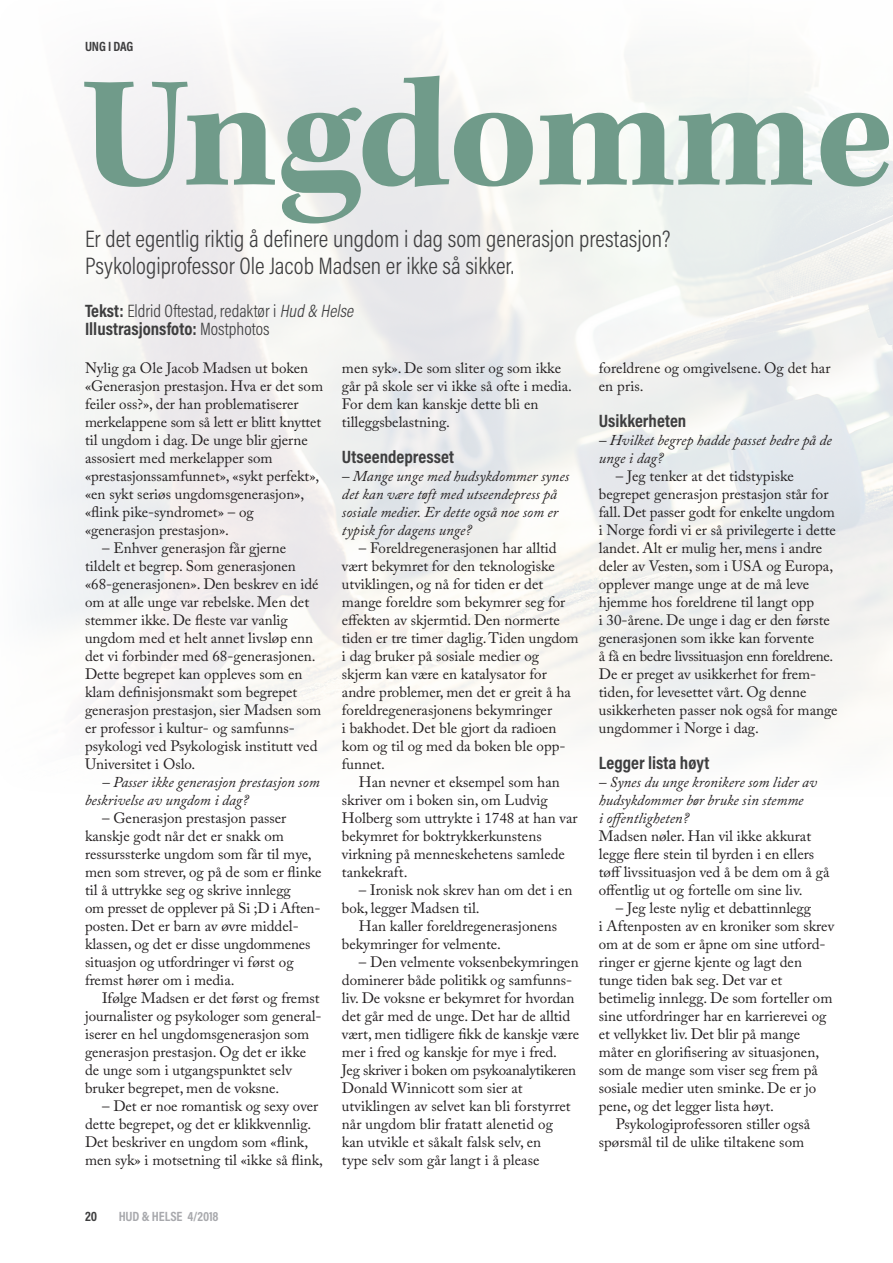
<style>
.page{position:relative;width:893px;height:1263px;background:#fff}
.page>*{position:absolute;margin:0;border:0;box-sizing:border-box;transform-origin:0 0}
.t1{font:700 162.15px "Kepler Std";letter-spacing:-.015em;color:#709b8a}
.t2{font:300 24px/27px "Acumin Pro Cond";color:#3e3e3f}
.t3{font:300 18px/18px "Acumin Pro Cond";color:#3e3e3f}
.t4{font:700 18px "Acumin Pro Cond";color:#3e3e3f}
.t5{font:15px/18px "Adobe Caslon Pro";color:#231f20}
.t6{font:italic 15px/18px "Adobe Caslon Pro";color:#231f20}
.t7{font:700 13.5px "Acumin Pro Cond";letter-spacing:-.015em;color:#a8a9ad}
.t8{font:700 13.5px "Acumin Pro Cond";letter-spacing:-.015em;color:#3e3e3f}
.s1{font-weight:700}
.s2{font-style:italic}
</style>
<div class="page">
<p class="t8" style="left:85px;top:37px;width:50px">UNG I DAG</p>
<h1 class="t1" style="left:81px;top:42px;width:814px">Ungdomme</h1>
<h2 class="t2" style="left:85px;top:225px;width:587px">Er det egentlig riktig å definere ungdom i dag som generasjon prestasjon?<br>Psykologiprofessor Ole Jacob Madsen er ikke så sikker.</h2>
<p class="t3" style="left:85px;top:302px;width:274px"><span class="s1">Tekst:</span> Eldrid Oftestad, redaktør i <span class="s2">Hud &amp; Helse<br></span><span class="s1">Illustrasjonsfoto:</span> Mostphotos</p>
<p class="t5" style="left:85px;top:359px;width:240px">Nylig ga Ole Jacob Madsen ut boken «Generasjon prestasjon. Hva er det som feiler oss?», der han problematiserer merkelappene som så lett er blitt knyttet til ungdom i dag. De unge blir gjerne assosiert med merkelapper som «prestasjonssamfunnet», «sykt perfekt», «en sykt seriøs ungdomsgenerasjon», «flink pike-syndromet» – og «generasjon prestasjon».</p>
<p class="t5" style="left:85px;top:539px;width:238px;text-indent:17px">– Enhver generasjon får gjerne tildelt et begrep. Som generasjonen «68-generasjonen». Den beskrev en idé om at alle unge var rebelske. Men det stemmer ikke. De fleste var vanlig ungdom med et helt annet livsløp enn det vi forbinder med 68-generasjonen.<br>Dette begrepet kan oppleves som en klam definisjonsmakt som begrepet generasjon prestasjon, sier Madsen som er professor i kultur- og samfunns&shy;psykologi ved Psykologisk institutt ved Universitet i Oslo.</p>
<p class="t6" style="left:85px;top:773px;width:236px;text-indent:17px">– Passer ikke generasjon prestasjon som beskrivelse av ungdom i dag?</p>
<p class="t5" style="left:85px;top:809px;width:238px;text-indent:17px">– Generasjon prestasjon passer kanskje godt når det er snakk om ressurssterke ungdom som får til mye, men som strever, og på de som er flinke til å uttrykke seg og skrive innlegg<br>om presset de opplever på Si ;D i Aften&shy;posten. Det er barn av øvre middel&shy;klassen, og det er disse ungdommenes situasjon og utfordringer vi først og fremst hører om i media.</p>
<p class="t5" style="left:85px;top:989px;width:237px;text-indent:17px">Ifølge Madsen er det først og fremst journalister og psykologer som general&shy;iserer en hel ungdomsgenerasjon som generasjon prestasjon. Og det er ikke de unge som i utgangspunktet selv bruker begrepet, men de voksne.</p>
<p class="t5" style="left:85px;top:1097px;width:239px;text-indent:17px">– Det er noe romantisk og sexy over dette begrepet, og det er klikkvennlig.<br>Det beskriver en ungdom som «flink, men syk» i motsetning til «ikke så flink,</p>
<p class="t8" style="left:85px;top:1208px;width:14px">20</p>
<p class="t7" style="left:119px;top:1208px;width:101px">HUD &amp; HELSE 4/2018</p>
<p class="t5" style="left:342px;top:359px;width:232px">men syk». De som sliter og som ikke går på skole ser vi ikke så ofte i media.<br>For dem kan kanskje dette bli en tilleggsbelastning.</p>
<p class="t4" style="left:342px;top:445px;width:114px">Utseendepresset</p>
<p class="t6" style="left:342px;top:467px;width:229px">– Mange unge med hudsykdommer synes det kan være tøft med utseendepress på sosiale medier. Er dette også noe som er typisk for dagens unge?</p>
<p class="t5" style="left:342px;top:539px;width:238px;text-indent:17px">– Foreldregenerasjonen har alltid vært bekymret for den teknologiske utviklingen, og nå for tiden er det mange foreldre som bekymrer seg for effekten av skjermtid. Den normerte tiden er tre timer daglig. Tiden ungdom i dag bruker på sosiale medier og skjerm kan være en katalysator for andre problemer, men det er greit å ha foreldregenerasjonens bekymringer<br>i bakhodet. Det ble gjort da radioen kom og til og med da boken ble opp&shy;funnet.</p>
<p class="t5" style="left:342px;top:773px;width:237px;text-indent:17px">Han nevner et eksempel som han skriver om i boken sin, om Ludvig<br>Holberg som uttrykte i 1748 at han var bekymret for boktrykkerkunstens virkning på menneskehetens samlede tankekraft.</p>
<p class="t5" style="left:342px;top:881px;width:232px;text-indent:17px">– Ironisk nok skrev han om det i en bok, legger Madsen til.</p>
<p class="t5" style="left:342px;top:917px;width:217px;text-indent:17px">Han kaller foreldregenerasjonens bekymringer for velmente.</p>
<p class="t5" style="left:342px;top:953px;width:239px;text-indent:17px">– Den velmente voksenbekymringen dominerer både politikk og samfunns&shy;liv. De voksne er bekymret for hvordan det går med de unge. Det har de alltid vært, men tidligere fikk de kanskje være mer i fred og kanskje for mye i fred.<br>Jeg skriver i boken om psykoanalytikeren Donald Winnicott som sier at utviklingen av selvet kan bli forstyrret når ungdom blir fratatt alenetid og<br>kan utvikle et såkalt falsk selv, en<br>type selv som går langt i å please</p>
<p class="t5" style="left:599px;top:359px;width:233px">foreldrene og omgivelsene. Og det har en pris.</p>
<p class="t4" style="left:599px;top:409px;width:89px">Usikkerheten</p>
<p class="t6" style="left:599px;top:431px;width:234px">– Hvilket begrep hadde passet bedre på de unge i dag?</p>
<p class="t5" style="left:599px;top:467px;width:240px;text-indent:17px">– Jeg tenker at det tidstypiske begrepet generasjon prestasjon står for fall. Det passer godt for enkelte ungdom i Norge fordi vi er så privilegerte i dette landet. Alt er mulig her, mens i andre deler av Vesten, som i USA og Europa, opplever mange unge at de må leve hjemme hos foreldrene til langt opp<br>i 30-årene. De unge i dag er den første generasjonen som ikke kan forvente<br>å få en bedre livssituasjon enn foreldrene.<br>De er preget av usikkerhet for frem&shy;tiden, for levesettet vårt. Og denne usikkerheten passer nok også for mange ungdommer i Norge i dag.</p>
<p class="t4" style="left:599px;top:751px;width:112px">Legger lista høyt</p>
<p class="t6" style="left:599px;top:773px;width:220px">– Synes du unge kronikere som lider av hudsykdommer bør bruke sin stemme<br>i offentligheten?</p>
<p class="t5" style="left:599px;top:827px;width:232px">Madsen nøler. Han vil ikke akkurat legge flere stein til byrden i en ellers tøff livssituasjon ved å be dem om å gå offentlig ut og fortelle om sine liv.</p>
<p class="t5" style="left:616px;top:899px;width:197px">– Jeg leste nylig et debattinnlegg</p>
<p class="t5" style="left:599px;top:917px;width:237px">i Aftenposten av en kroniker som skrev</p>
<p class="t5" style="left:599px;top:935px;width:227px">om at de som er åpne om sine utford-</p>
<p class="t5" style="left:599px;top:953px;width:205px">ringer er gjerne kjente og lagt den</p>
<p class="t5" style="left:599px;top:971px;width:185px">tunge tiden bak seg. Det var et</p>
<p class="t5" style="left:599px;top:989px;width:235px">betimelig innlegg. De som forteller om</p>
<p class="t5" style="left:599px;top:1007px;width:229px">sine utfordringer har en karrierevei og</p>
<p class="t5" style="left:599px;top:1025px;width:203px">et vellykket liv. Det blir på mange</p>
<p class="t5" style="left:599px;top:1043px;width:222px">måter en glorifisering av situasjonen,</p>
<p class="t5" style="left:599px;top:1061px;width:221px">som de mange som viser seg frem på</p>
<p class="t5" style="left:599px;top:1079px;width:219px">sosiale medier uten sminke. De er jo</p>
<p class="t5" style="left:599px;top:1097px;width:177px">pene, og det legger lista høyt.</p>
<p class="t5" style="left:616px;top:1115px;width:196px">Psykologiprofessoren stiller også</p>
<p class="t5" style="left:599px;top:1133px;width:207px">spørsmål til de ulike tiltakene som</p>
</div>
